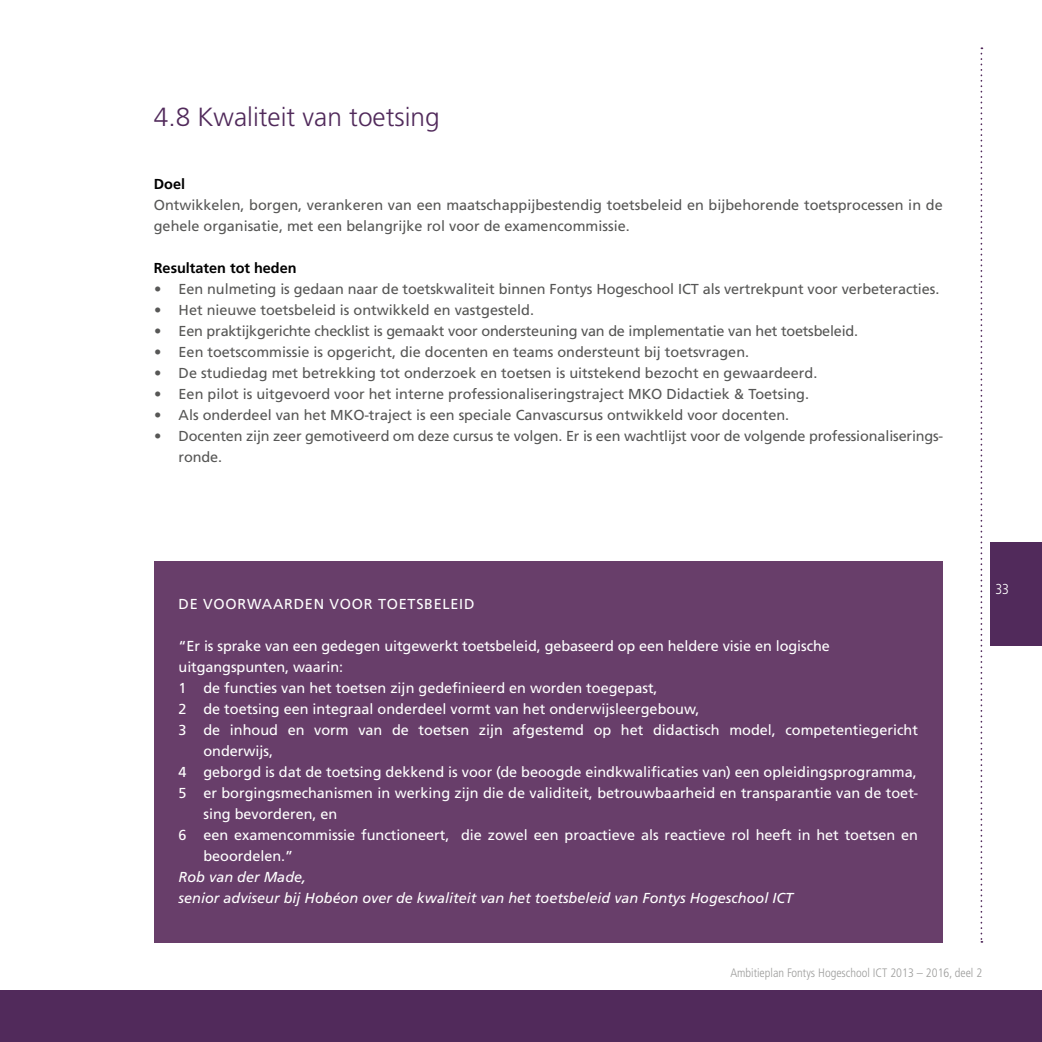
<style>
.page{position:relative;width:1042px;height:1042px;background:#fff}
.page>*{position:absolute;margin:0;border:0;box-sizing:border-box;transform-origin:0 0}
.t1{font:300 26.25px "Fontys Frutiger";color:#512a5b}
.t2{font:14.35px/21px "Fontys Frutiger Roman";color:#575756}
.t3{font:14.35px "Fontys Frutiger Roman";color:#fff}
.t4{font:italic 14.35px/21px "Fontys Frutiger";color:#fff}
.t5{font:14.35px "Fontys Frutiger Roman";letter-spacing:.05em;color:#fff}
.t6{font:700 14.35px "Fontys Frutiger";color:#000}
.t7{font:300 14.35px "Fontys Frutiger Cn";color:#fff}
.t8{font:300 12.25px "Fontys Frutiger Cn";color:#9d9d9c}
</style>
<div class="page">
<div style="left:0;top:990px;width:1042px;height:52px;background:#512a5b"></div>
<svg style="left:980px;top:47px;width:2px;height:896px"></svg>
<div style="left:990px;top:543px;width:52px;height:103px;background:#512a5b"></div>
<div style="left:154px;top:561px;width:789px;height:382px;background:#683e6a"></div>
<h1 class="t1" style="left:154px;top:102px;width:287px">4.8 Kwaliteit van toetsing</h1>
<p class="t6" style="left:154px;top:176px;width:33px">Doel</p>
<p class="t2" style="left:154px;top:194px;width:790px">Ontwikkelen, borgen, verankeren van een maatschappijbestendig toetsbeleid en bijbehorende toetsprocessen in de gehele organisatie, met een belangrijke rol voor de examencommissie.</p>
<p class="t6" style="left:154px;top:260px;width:144px">Resultaten tot heden</p>
<p class="t2" style="left:154px;top:278px;width:787px">• Een nulmeting is gedaan naar de toetskwaliteit binnen Fontys Hogeschool ICT als vertrekpunt voor verbeteracties.</p>
<p class="t2" style="left:154px;top:299px;width:382px">• Het nieuwe toetsbeleid is ontwikkeld en vastgesteld.</p>
<p class="t2" style="left:154px;top:320px;width:706px">• Een praktijkgerichte checklist is gemaakt voor ondersteuning van de implementatie van het toetsbeleid.</p>
<p class="t2" style="left:154px;top:341px;width:597px">• Een toetscommissie is opgericht, die docenten en teams ondersteunt bij toetsvragen.</p>
<p class="t2" style="left:154px;top:362px;width:665px">• De studiedag met betrekking tot onderzoek en toetsen is uitstekend bezocht en gewaardeerd.</p>
<p class="t2" style="left:154px;top:383px;width:657px">• Een pilot is uitgevoerd voor het interne professionaliseringstraject MKO Didactiek &amp; Toetsing.</p>
<p class="t2" style="left:154px;top:404px;width:637px">• Als onderdeel van het MKO-traject is een speciale Canvascursus ontwikkeld voor docenten.</p>
<p class="t2" style="left:179px;top:425px;width:765px;text-indent:-25px">• Docenten zijn zeer gemotiveerd om deze cursus te volgen. Er is een wachtlijst voor de volgende professionaliserings&shy;ronde.</p>
<p class="t5" style="left:179px;top:596px;width:297px">DE VOORWAARDEN VOOR TOETSBELEID</p>
<p class="t3" style="left:179px;top:638px;width:653px">“Er is sprake van een gedegen uitgewerkt toetsbeleid, gebaseerd op een heldere visie en logische</p>
<p class="t3" style="left:179px;top:659px;width:166px">uitgangspunten, waarin:</p>
<p class="t3" style="left:179px;top:680px;width:480px">1 de functies van het toetsen zijn gedefinieerd en worden toegepast,</p>
<p class="t3" style="left:179px;top:701px;width:522px">2 de toetsing een integraal onderdeel vormt van het onderwijsleergebouw,</p>
<p class="t3" style="left:179px;top:722px;width:741px">3 de inhoud en vorm van de toetsen zijn afgestemd op het didactisch model, competentiegericht</p>
<p class="t3" style="left:203px;top:743px;width:71px">onderwijs,</p>
<p class="t3" style="left:179px;top:764px;width:740px">4 geborgd is dat de toetsing dekkend is voor (de beoogde eindkwalificaties van) een opleidingsprogramma,</p>
<p class="t3" style="left:179px;top:785px;width:741px">5 er borgingsmechanismen in werking zijn die de validiteit, betrouwbaarheid en transparantie van de toet-</p>
<p class="t3" style="left:203px;top:806px;width:135px">sing bevorderen, en</p>
<p class="t3" style="left:179px;top:827px;width:741px">6 een examencommissie functioneert, die zowel een proactieve als reactieve rol heeft in het toetsen en</p>
<p class="t3" style="left:203px;top:848px;width:91px">beoordelen.”</p>
<p class="t4" style="left:179px;top:866px;width:616px">Rob van der Made,<br>senior adviseur bij Hobéon over de kwaliteit van het toetsbeleid van Fontys Hogeschool ICT</p>
<p class="t7" style="left:995px;top:581px;width:15px">33</p>
<p class="t8" style="left:730px;top:966px;width:253px">Ambitieplan Fontys Hogeschool ICT 2013 – 2016, deel 2</p>
</div>
